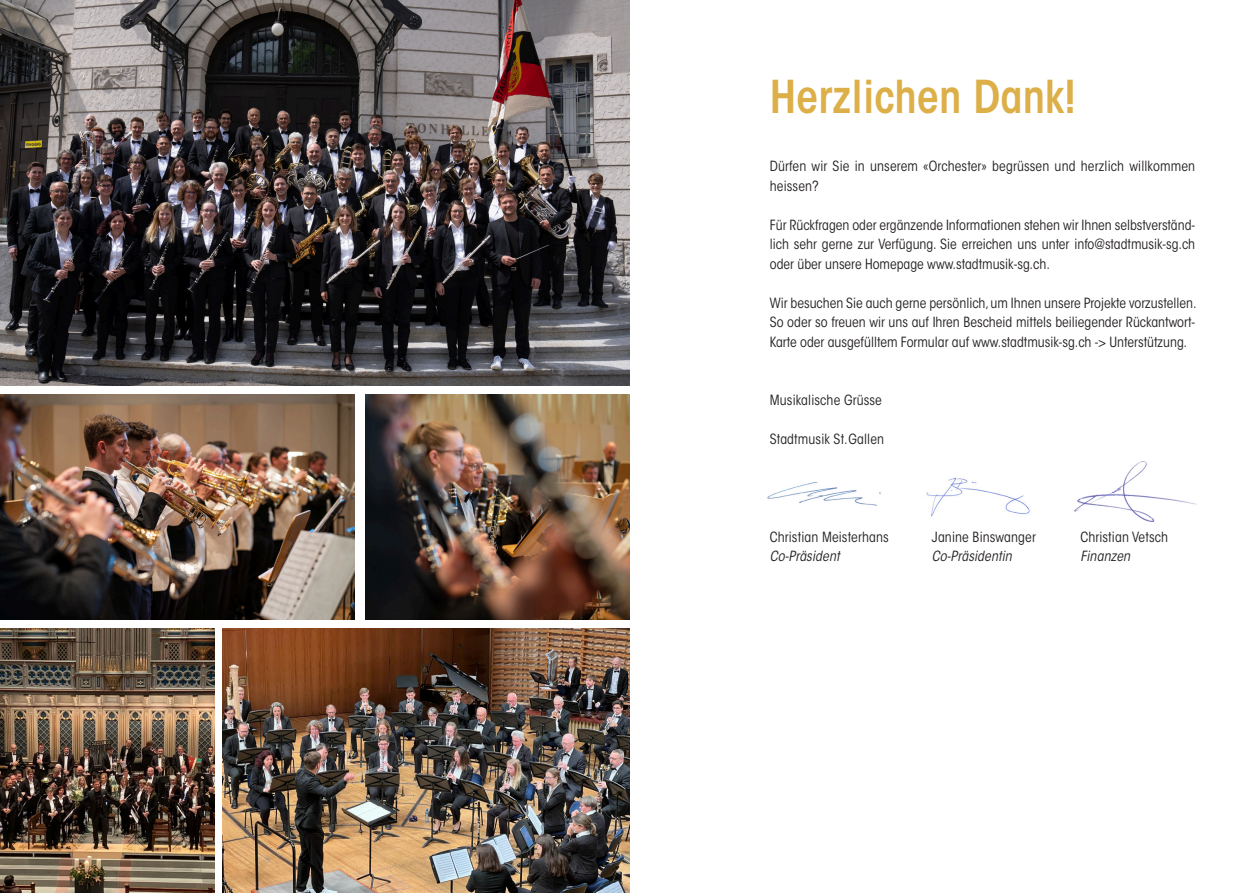
<style>
.page{position:relative;width:1259px;height:893px;background:#fff}
.page>*{position:absolute;margin:0;border:0;box-sizing:border-box;transform-origin:0 0}
.t1{font:600 condensed 45px "ITC Avant Garde Std";color:#dcaf49}
.t2{font:condensed 13.95px/19.5px "ITC Avant Garde Std";letter-spacing:.01em;color:#231f20;text-align:justify}
.t3{font:italic condensed 13.95px "ITC Avant Garde Std";letter-spacing:.01em;color:#231f20}
</style>
<div class="page">
<img style="left:767px;top:482px;width:114px;height:24px">
<img style="left:926px;top:477px;width:104px;height:40px">
<img style="left:1074px;top:462px;width:122px;height:59px">
<img style="left:0;top:0;width:629px;height:386px">
<img style="left:0;top:394px;width:354px;height:226px">
<img style="left:366px;top:394px;width:264px;height:226px">
<img style="left:223px;top:628px;width:407px;height:265px">
<img style="left:0;top:628px;width:214px;height:265px">
<h1 class="t1" style="left:770px;top:68px;width:308px">Herzlichen Dank!</h1>
<p class="t2" style="left:770px;top:156px;width:427px">Dürfen wir Sie in unserem «Orchester» begrüssen und herzlich willkommen heissen?</p>
<p class="t2" style="left:770px;top:215px;width:427px">Für Rückfragen oder ergänzende Informationen stehen wir Ihnen selbstverständ&shy;lich sehr gerne zur Verfügung. Sie erreichen uns unter info@stadtmusik-sg.ch oder über unsere Homepage www.stadtmusik-sg.ch.</p>
<p class="t2" style="left:770px;top:293px;width:428px">Wir besuchen Sie auch gerne persönlich, um Ihnen unsere Projekte vorzustellen.<br>So oder so freuen wir uns auf Ihren Bescheid mittels beiliegender Rückantwort-Karte oder ausgefülltem Formular auf www.stadtmusik-sg.ch -&gt; Unterstützung.</p>
<p class="t2" style="left:770px;top:390px;width:114px">Musikalische Grüsse</p>
<p class="t2" style="left:770px;top:429px;width:116px">Stadtmusik St.Gallen</p>
<p class="t2" style="left:770px;top:527px;width:120px">Christian Meisterhans</p>
<p class="t2" style="left:932px;top:527px;width:106px">Janine Binswanger</p>
<p class="t2" style="left:1080px;top:527px;width:89px">Christian Vetsch</p>
<p class="t3" style="left:770px;top:548px;width:71px">Co-Präsident</p>
<p class="t3" style="left:932px;top:548px;width:81px">Co-Präsidentin</p>
<p class="t3" style="left:1080px;top:548px;width:51px">Finanzen</p>
</div>
